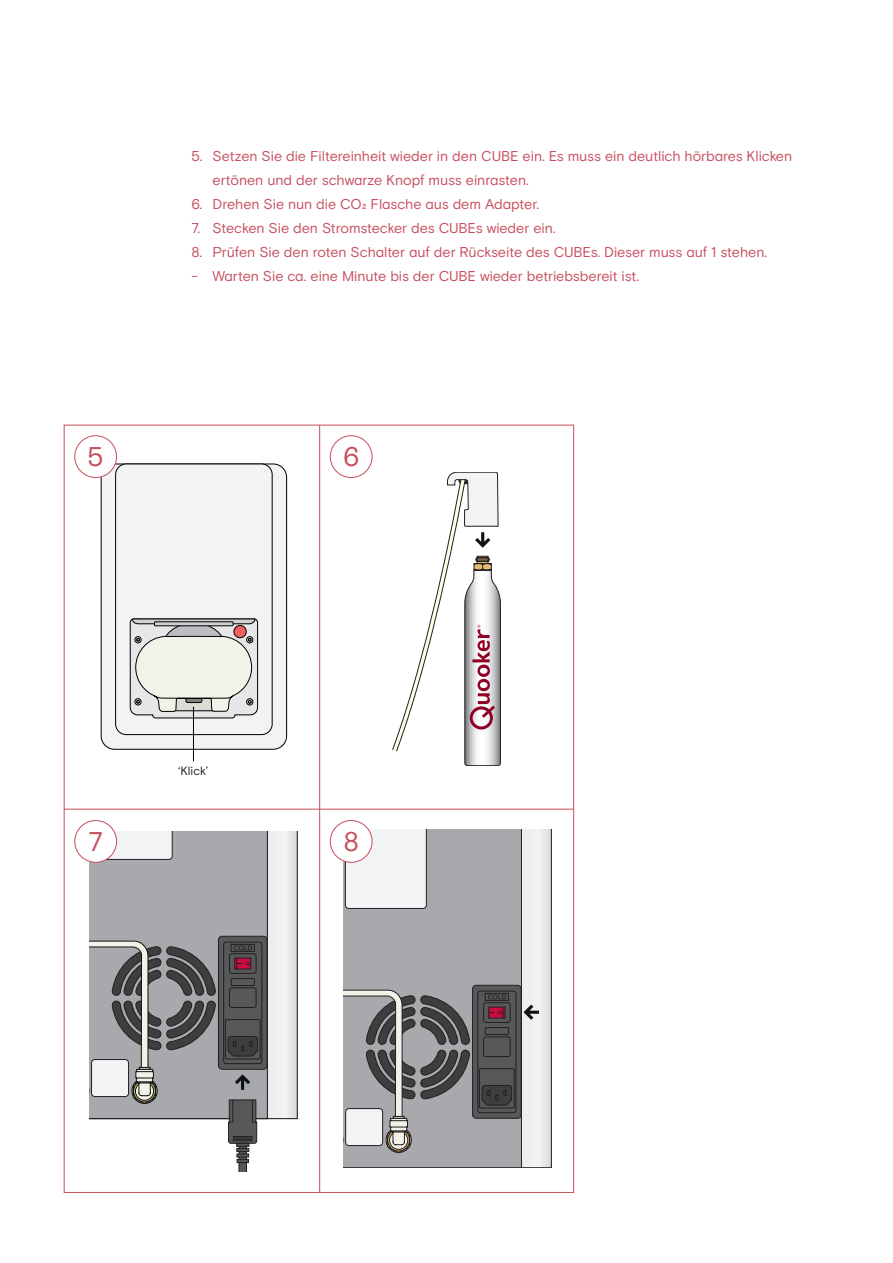
<style>
.page{position:relative;width:893px;height:1263px;background:#fff}
.page>*{position:absolute;margin:0;border:0;box-sizing:border-box;transform-origin:0 0}
.Body_tekst_9_5pt{font:27px "Basis Grotesque Pro";color:#c64e5c}
.Body_tekst_9_5pt-2{font:14.25px/24px "Basis Grotesque Pro";letter-spacing:-.005em;color:#c64e5c}
.t1{font:12px "Basis Grotesque Pro";color:#231f20}
</style>
<div class="page">
<div style="left:101px;top:464px;width:186px;height:285px;background:#f2f3f4;border-radius:13px"></div>
<div style="left:101px;top:464px;width:186px;height:285px;border:1px solid #000001;border-radius:13px"></div>
<div style="left:115px;top:464px;width:157px;height:271px;border:1px solid #000001;border-radius:11px"></div>
<svg style="left:130px;top:619px;width:128px;height:143px"></svg>
<svg style="left:522px;top:829px;width:30px;height:339px"></svg>
<div style="left:344px;top:829px;width:178px;height:339px;background:#a8a9ad"></div>
<svg style="left:344px;top:990px;width:126px;height:163px;background:#8b8b8d"></svg>
<div style="left:473px;top:985px;width:48px;height:133px;background:#57585a;border-radius:4px"></div>
<div style="left:472px;top:985px;width:49px;height:133px;border:1px solid #231f20;border-radius:4px"></div>
<svg style="left:477px;top:991px;width:39px;height:122px"></svg>
<div style="left:345px;top:829px;width:81px;height:80px;background:#f2f3f4"></div>
<div style="left:346px;top:1108px;width:37px;height:37px;background:#f2f3f4;border-radius:3px"></div>
<div style="left:345px;top:1108px;width:38px;height:38px;border:1px solid #231f20;border-radius:3px"></div>
<svg style="left:523px;top:1004px;width:16px;height:16px"></svg>
<svg style="left:268px;top:831px;width:29px;height:288px"></svg>
<div style="left:89px;top:831px;width:179px;height:288px;background:#a8a9ad"></div>
<svg style="left:89px;top:941px;width:127px;height:163px;background:#8a8a8c"></svg>
<div style="left:218px;top:936px;width:49px;height:133px;background:#57585a;border-radius:4px"></div>
<div style="left:218px;top:936px;width:49px;height:133px;border:1px solid #231f20;border-radius:4px"></div>
<svg style="left:223px;top:942px;width:39px;height:122px"></svg>
<svg style="left:106px;top:831px;width:66px;height:29px"></svg>
<div style="left:92px;top:1059px;width:37px;height:37px;background:#f2f3f4;border-radius:3px"></div>
<div style="left:91px;top:1059px;width:38px;height:38px;border:1px solid #231f20;border-radius:3px"></div>
<svg style="left:235px;top:1074px;width:15px;height:16px"></svg>
<svg style="left:228px;top:1099px;width:29px;height:72px"></svg>
<hr style="left:64px;top:809px;width:510px;height:1px;background:#c64e5c">
<div style="left:75px;top:820px;width:42px;height:42px;background:#fff;border-radius:50%"></div>
<div style="left:74px;top:820px;width:43px;height:43px;border:1px solid #c64e5c;border-radius:50%"></div>
<hr style="left:319px;top:425px;width:1px;height:767px;background:#c64e5c">
<div style="left:75px;top:436px;width:42px;height:41px;background:#fff;border-radius:50%"></div>
<div style="left:74px;top:435px;width:43px;height:43px;border:1px solid #c64e5c;border-radius:50%"></div>
<div style="left:330px;top:435px;width:42px;height:43px;border:1px solid #c64e5c;border-radius:50%"></div>
<div style="left:330px;top:820px;width:42px;height:42px;background:#fff;border-radius:50%"></div>
<div style="left:330px;top:820px;width:42px;height:43px;border:1px solid #c64e5c;border-radius:50%"></div>
<svg style="left:392px;top:472px;width:109px;height:294px"></svg>
<p class="Body_tekst_9_5pt-2" style="left:213px;top:144px;width:581px;text-indent:-21px">5. Setzen Sie die Filtereinheit wieder in den CUBE ein. Es muss ein deutlich hörbares Klicken ertönen und der schwarze Knopf muss einrasten.</p>
<p class="Body_tekst_9_5pt-2" style="left:191px;top:192px;width:349px">6. Drehen Sie nun die CO₂ Flasche aus dem Adapter.</p>
<p class="Body_tekst_9_5pt-2" style="left:191px;top:216px;width:366px">7. Stecken Sie den Stromstecker des CUBEs wieder ein.</p>
<p class="Body_tekst_9_5pt-2" style="left:191px;top:240px;width:577px">8. Prüfen Sie den roten Schalter auf der Rückseite des CUBEs. Dieser muss auf 1 stehen.</p>
<p class="Body_tekst_9_5pt-2" style="left:191px;top:264px;width:449px">- Warten Sie ca. eine Minute bis der CUBE wieder betriebsbereit ist.</p>
<p class="Body_tekst_9_5pt" style="left:88px;top:441px;width:18px">5</p>
<p class="Body_tekst_9_5pt" style="left:343px;top:441px;width:18px">6</p>
<p class="Body_tekst_9_5pt" style="left:88px;top:825px;width:16px">7</p>
<p class="t1" style="left:178px;top:763px;width:32px">‘Klick’</p>
<p class="Body_tekst_9_5pt" style="left:343px;top:825px;width:17px">8</p>
</div>
